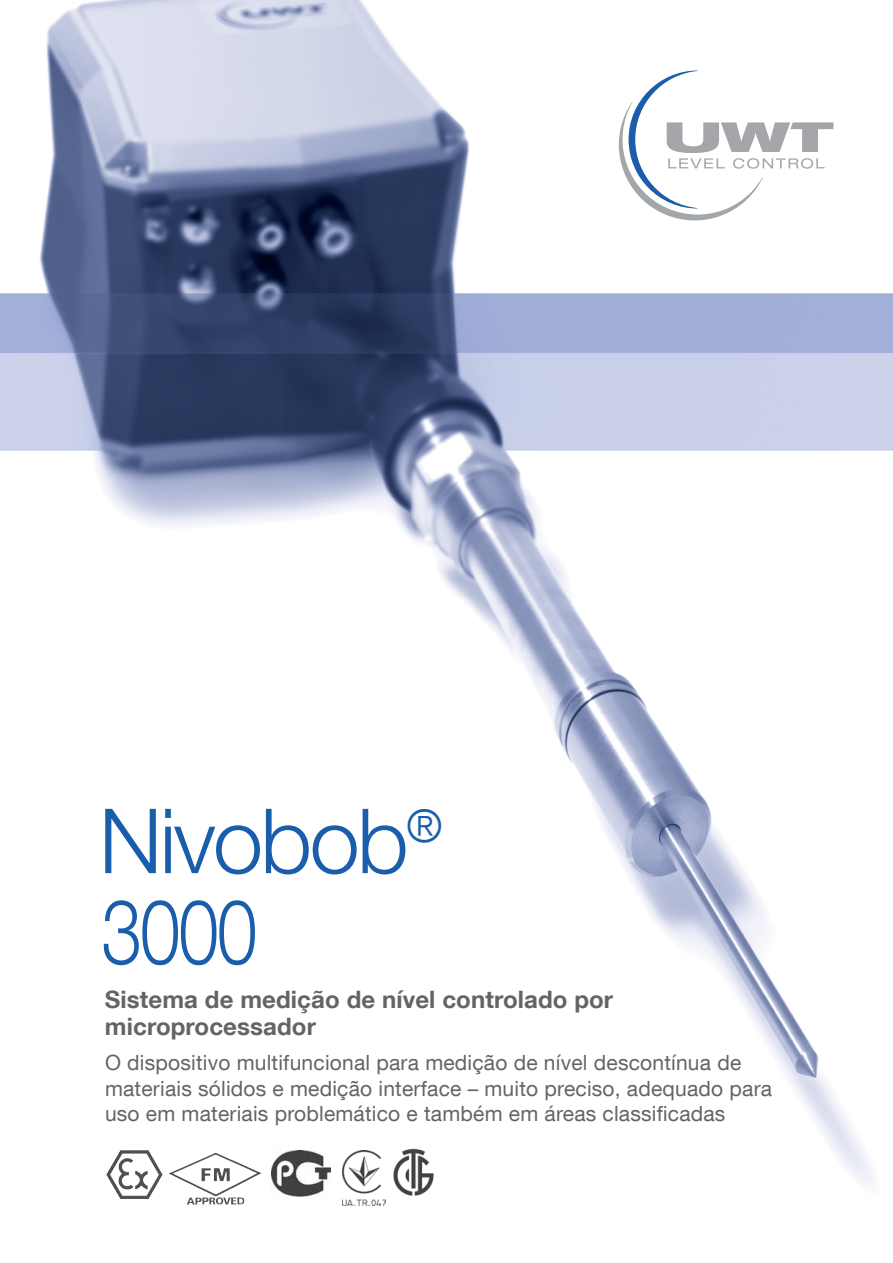
<style>
.page{position:relative;width:893px;height:1263px;background:#fff}
.page>*{position:absolute;margin:0;border:0;box-sizing:border-box;transform-origin:0 0}
.t1{font:300 90px/90.8px "Helvetica Neue LT Com";letter-spacing:-.03em;color:#1a5eab}
.t2{font:700 24px/27px "Helvetica Neue LT Com";letter-spacing:.005em;color:#636466}
.t3{font:21px/25.5px "Helvetica Neue LT Com";letter-spacing:.01em;color:#636466}
</style>
<div class="page">
<img style="left:0;top:0;width:893px;height:1205px">
<img style="left:106px;top:1150px;width:14px;height:35px">
<img style="left:192px;top:1153px;width:24px;height:10px">
<img style="left:272px;top:1150px;width:58px;height:50px">
<img style="left:342px;top:1150px;width:43px;height:56px">
<img style="left:392px;top:1144px;width:44px;height:54px">
<svg style="left:608px;top:71px;width:225px;height:159px"></svg>
<h1 class="t1" style="left:99px;top:794px;width:345px">Nivobob<sup>®<br></sup>3000</h1>
<p class="t2" style="left:105px;top:985px;width:510px">Sistema de medição de nível controlado por microprocessador</p>
<p class="t3" style="left:105px;top:1049px;width:669px">O dispositivo multifuncional para medição de nível descontínua de materiais sólidos e medição interface – muito preciso, adequado para uso em materiais problemático e também em áreas classificadas</p>
</div>
